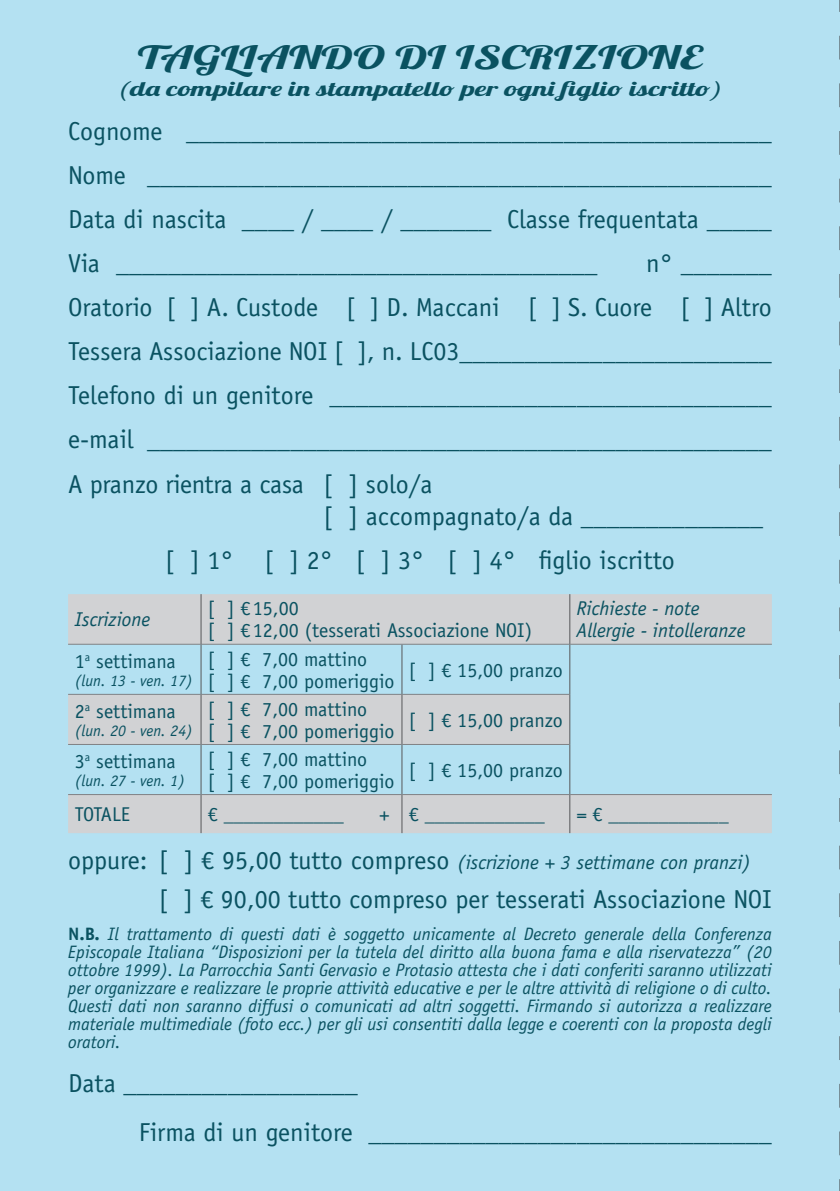
<style>
.page{position:relative;width:840px;height:1191px;background:#fff}
.page>*{position:absolute;margin:0;border:0;box-sizing:border-box;transform-origin:0 0}
.t1{font:32px "Lobster 1.4";color:#0a5261;scale:1.5 1}
.t2{font:26px/44px "Officina Sans Std";color:#0a5261;text-align:justify}
.t3{font:20px/22px "Officina Sans Std";color:#0a5261}
.t4{font:italic 20px/22px "Officina Sans Std";color:#0a5261}
.t5{font:20px "Lobster 1.4";color:#0a5261;scale:1.5 1}
.t6{font:italic 18px/18px "Officina Sans Std";color:#0a5261;text-align:justify}
.t7{font:italic 16px "Officina Sans Std";color:#0a5261}
.s1{font-style:normal;font-size:26px}
.s2{font-weight:700;font-style:normal}
</style>
<div class="page">
<div style="left:0;top:0;width:839px;height:1191px;background:#b4e1f2"></div>
<svg style="left:68px;top:594px;width:703px;height:239px;fill:#d1d2d4"></svg>
<hr style="left:68px;top:644px;width:132px;height:1px;background:#808285">
<hr style="left:201px;top:644px;width:201px;height:1px;background:#808285">
<hr style="left:402px;top:644px;width:167px;height:1px;background:#808285">
<hr style="left:570px;top:644px;width:201px;height:1px;background:#808285">
<hr style="left:68px;top:694px;width:132px;height:1px;background:#808285">
<hr style="left:201px;top:694px;width:200px;height:1px;background:#808285">
<hr style="left:402px;top:694px;width:167px;height:1px;background:#808285">
<hr style="left:68px;top:744px;width:132px;height:1px;background:#808285">
<hr style="left:201px;top:744px;width:200px;height:1px;background:#808285">
<hr style="left:402px;top:744px;width:167px;height:1px;background:#808285">
<hr style="left:68px;top:794px;width:132px;height:1px;background:#808285">
<hr style="left:201px;top:794px;width:200px;height:1px;background:#808285">
<hr style="left:402px;top:794px;width:167px;height:1px;background:#808285">
<hr style="left:570px;top:794px;width:201px;height:1px;background:#808285">
<hr style="left:200px;top:594px;width:1px;height:50px;background:#57585a">
<hr style="left:569px;top:594px;width:1px;height:50px;background:#57585a">
<hr style="left:200px;top:644px;width:1px;height:50px;background:#57585a">
<hr style="left:401px;top:645px;width:1px;height:49px;background:#57585a">
<hr style="left:569px;top:644px;width:1px;height:50px;background:#57585a">
<hr style="left:200px;top:694px;width:1px;height:50px;background:#57585a">
<hr style="left:401px;top:694px;width:1px;height:50px;background:#57585a">
<hr style="left:569px;top:694px;width:1px;height:50px;background:#57585a">
<hr style="left:200px;top:744px;width:1px;height:50px;background:#57585a">
<hr style="left:401px;top:744px;width:1px;height:50px;background:#57585a">
<hr style="left:569px;top:744px;width:1px;height:50px;background:#57585a">
<hr style="left:200px;top:794px;width:1px;height:39px;background:#57585a">
<hr style="left:401px;top:794px;width:1px;height:39px;background:#57585a">
<hr style="left:569px;top:794px;width:1px;height:39px;background:#57585a">
<svg style="left:839px;top:0;width:1px;height:1191px"></svg>
<p class="t1" style="left:138px;top:37px;width:377px">TAGLIANDO DI ISCRIZIONE</p>
<p class="t5" style="left:117px;top:76px;width:405px">(da compilare in stampatello per ogni figlio iscritto)</p>
<p class="t2" style="left:68px;top:109px;width:705px">Cognome _____________________________________________ Nome ________________________________________________ Data di nascita ____ / ____ / _______ Classe frequentata _____ Via _____________________________________</p>
<p class="t2" style="left:68px;top:241px;width:705px;text-indent:577px">n° _______ Oratorio [ ] A. Custode [ ] D. Maccani [ ] S. Cuore [ ] Altro Tessera Associazione NOI [ ], n. LC03________________________ Telefono di un genitore __________________________________ e-mail ________________________________________________ A pranzo rientra a casa [ ] solo/a</p>
<p class="t2" style="left:165px;top:494px;width:599px;text-indent:158px">[ ] accompagnato/a da ______________ [ ] 1° [ ] 2° [ ] 3° [ ] 4° figlio iscritto</p>
<p class="t4" style="left:75px;top:609px;width:77px">Iscrizione</p>
<p class="t3" style="left:208px;top:597px;width:325px">[ ] €15,00<br>[ ] €12,00 (tesserati Associazione NOI)</p>
<p class="t4" style="left:576px;top:598px;width:170px">Richieste - note<br>Allergie - intolleranze</p>
<p class="t3" style="left:75px;top:650px;width:102px">1<sup>a</sup> settimana</p>
<p class="t7" style="left:75px;top:671px;width:119px">(lun. 13 - ven. 17)</p>
<p class="t3" style="left:208px;top:648px;width:188px">[ ] € 7,00 mattino<br>[ ] € 7,00 pomeriggio</p>
<p class="t3" style="left:408px;top:659px;width:156px">[ ] € 15,00 pranzo</p>
<p class="t3" style="left:75px;top:700px;width:102px">2<sup>a</sup> settimana</p>
<p class="t7" style="left:75px;top:721px;width:119px">(lun. 20 - ven. 24)</p>
<p class="t3" style="left:75px;top:750px;width:102px">3<sup>a</sup> settimana</p>
<p class="t7" style="left:75px;top:771px;width:112px">(lun. 27 - ven. 1)</p>
<p class="t3" style="left:208px;top:698px;width:188px">[ ] € 7,00 mattino<br>[ ] € 7,00 pomeriggio</p>
<p class="t3" style="left:408px;top:709px;width:156px">[ ] € 15,00 pranzo</p>
<p class="t3" style="left:208px;top:748px;width:188px">[ ] € 7,00 mattino<br>[ ] € 7,00 pomeriggio</p>
<p class="t3" style="left:408px;top:759px;width:156px">[ ] € 15,00 pranzo</p>
<p class="t3" style="left:75px;top:803px;width:57px">TOTALE</p>
<p class="t3" style="left:208px;top:803px;width:137px">€ ____________</p>
<p class="t3" style="left:379px;top:803px;width:167px">+ € ____________</p>
<p class="t3" style="left:576px;top:803px;width:153px">= € ____________</p>
<p class="t4" style="left:68px;top:851px;width:684px"><span class="s1">oppure: [ ] € 95,00 tutto compreso</span> (iscrizione + 3 settimane con pranzi)</p>
<p class="t2" style="left:159px;top:876px;width:614px">[ ] € 90,00 tutto compreso per tesserati Associazione NOI</p>
<p class="t6" style="left:68px;top:924px;width:705px"><span class="s2">N.B.</span> Il trattamento di questi dati è soggetto unicamente al Decreto generale della Conferenza Episcopale Italiana “Disposizioni per la tutela del diritto alla buona fama e alla riservatezza” (20 ottobre 1999). La Parrocchia Santi Gervasio e Protasio attesta che i dati conferiti saranno utilizzati per organizzare e realizzare le proprie attività educative e per le altre attività di religione o di culto.<br>Questi dati non saranno diffusi o comunicati ad altri soggetti. Firmando si autorizza a realizzare materiale multimediale (foto ecc.) per gli usi consentiti dalla legge e coerenti con la proposta degli oratori.</p>
<p class="t2" style="left:139px;top:1058px;width:634px;line-height:49.6px;text-indent:-71px">Data __________________<br>Firma di un genitore _______________________________</p>
</div>
